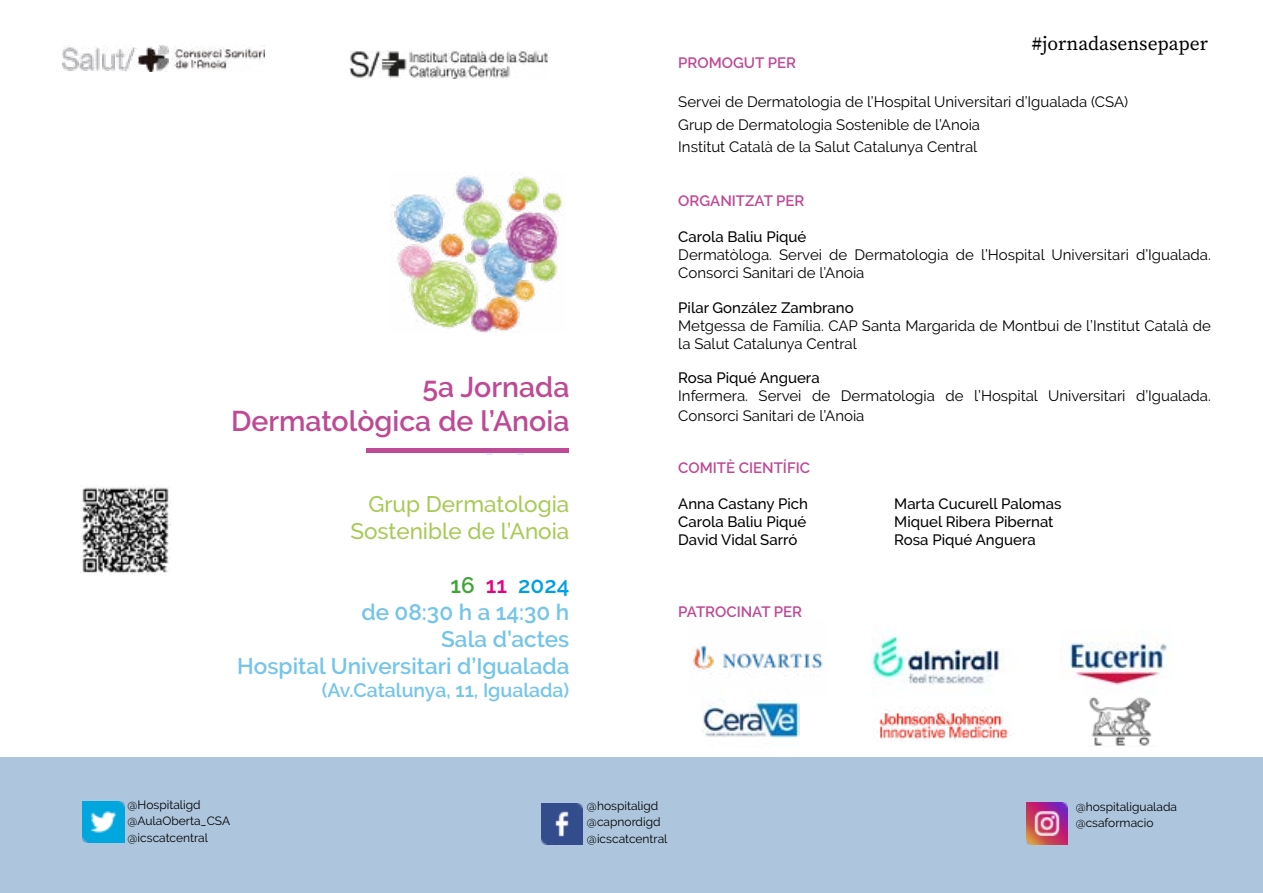
<style>
.page{position:relative;width:1263px;height:893px;background:#fff}
.page>*{position:absolute;margin:0;border:0;box-sizing:border-box;transform-origin:0 0}
.t1{font:600 28.5px/34.2px "Raleway";color:#be4994;text-align:right}
.t2{font:600 22.5px/27px "Raleway";color:#74c5e9;text-align:right}
.t3{font:500 22.5px/27px "Raleway";color:#a7ca55;text-align:right}
.t4{font:600 19.5px "Raleway";color:#74c5e9}
.t5{font:19.5px "Source Serif Pro";color:#000}
.t6{font:15px/22.5px "Raleway";color:#000}
.t7{font:500 15px "Raleway";color:#000}
.t8{font:600 15px "Raleway";color:#be4994}
.t9{font:12px/16.5px "Raleway";color:#000}
.s1{color:#3fa535}
.s2{color:#e6007d}
.s3{color:#009fe3}
</style>
<div class="page">
<img style="left:390px;top:175px;width:172px;height:158px">
<div style="left:0;top:757px;width:1263px;height:136px;background:#aec6dd"></div>
<img style="left:83px;top:801px;width:41px;height:41px">
<img style="left:541px;top:803px;width:42px;height:42px">
<img style="left:1027px;top:803px;width:41px;height:41px">
<hr style="left:366px;top:449px;width:202px;height:4px;background:#be4994">
<img style="left:350px;top:51px;width:198px;height:27px">
<img style="left:63px;top:46px;width:202px;height:26px">
<img style="left:693px;top:645px;width:130px;height:31px">
<img style="left:871px;top:628px;width:134px;height:57px">
<img style="left:1069px;top:631px;width:102px;height:58px">
<img style="left:702px;top:699px;width:97px;height:39px">
<img style="left:82px;top:485px;width:88px;height:89px">
<img style="left:1089px;top:697px;width:63px;height:49px">
<img style="left:879px;top:708px;width:132px;height:34px">
<h1 class="t1" style="left:231px;top:369px;width:340px">5a Jornada<br>Dermatològica de l’Anoia</h1>
<h2 class="t2" style="left:484px;top:438px;width:42px">- -</h2>
<h2 class="t3" style="left:350px;top:490px;width:221px">Grup Dermatologia<br>Sostenible de l’Anoia</h2>
<h2 class="t2" style="left:237px;top:571px;width:334px"><span class="s1">16</span> <span class="s2">11</span> <span class="s3">2024<br></span>de 08:30 h a 14:30 h<br>Sala d’actes<br>Hospital Universitari d’Igualada</h2>
<h3 class="t4" style="left:322px;top:679px;width:249px">(Av.Catalunya, 11, Igualada)</h3>
<h3 class="t5" style="left:1032px;top:30px;width:178px">#jornadasensepaper</h3>
<p class="t8" style="left:678px;top:54px;width:119px">PROMOGUT PER</p>
<p class="t6" style="left:678px;top:91px;width:451px">Servei de Dermatologia de l’Hospital Universitari d’Igualada (CSA)<br>Grup de Dermatologia Sostenible de l’Anoia<br>Institut Català de la Salut Catalunya Central</p>
<p class="t8" style="left:678px;top:192px;width:128px">ORGANITZAT PER</p>
<p class="t7" style="left:678px;top:228px;width:130px">Carola Baliu Piqué</p>
<p class="t6" style="left:678px;top:246px;width:534px;line-height:18px">Dermatòloga. Servei de Dermatologia de l’Hospital Universitari d’Igualada.<br>Consorci Sanitari de l’Anoia</p>
<p class="t7" style="left:678px;top:299px;width:177px">Pilar González Zambrano</p>
<p class="t6" style="left:678px;top:317px;width:534px;line-height:18px">Metgessa de Família. CAP Santa Margarida de Montbui de l’Institut Català de la Salut Catalunya Central</p>
<p class="t7" style="left:678px;top:369px;width:143px">Rosa Piqué Anguera</p>
<p class="t6" style="left:678px;top:386px;width:534px;line-height:19.5px">Infermera. Servei de Dermatologia de l’Hospital Universitari d’Igualada.<br>Consorci Sanitari de l’Anoia</p>
<p class="t8" style="left:678px;top:459px;width:133px">COMITÈ CIENTÍFIC</p>
<p class="t7" style="left:678px;top:495px;width:131px">Anna Castany Pich</p>
<p class="t7" style="left:894px;top:495px;width:169px">Marta Cucurell Palomas</p>
<p class="t7" style="left:678px;top:513px;width:130px">Carola Baliu Piqué</p>
<p class="t7" style="left:894px;top:513px;width:161px">Miquel Ribera Pibernat</p>
<p class="t7" style="left:678px;top:531px;width:121px">David Vidal Sarró</p>
<p class="t7" style="left:894px;top:531px;width:143px">Rosa Piqué Anguera</p>
<p class="t8" style="left:678px;top:603px;width:125px">PATROCINAT PER</p>
<p class="t9" style="left:128px;top:796px;width:104px">@Hospitaligd @AulaOberta_CSA @icscatcentral</p>
<p class="t9" style="left:587px;top:797px;width:82px">@hospitaligd @capnordigd @icscatcentral</p>
<p class="t9" style="left:1076px;top:798px;width:103px">@hospitaligualada @csaformacio</p>
</div>
